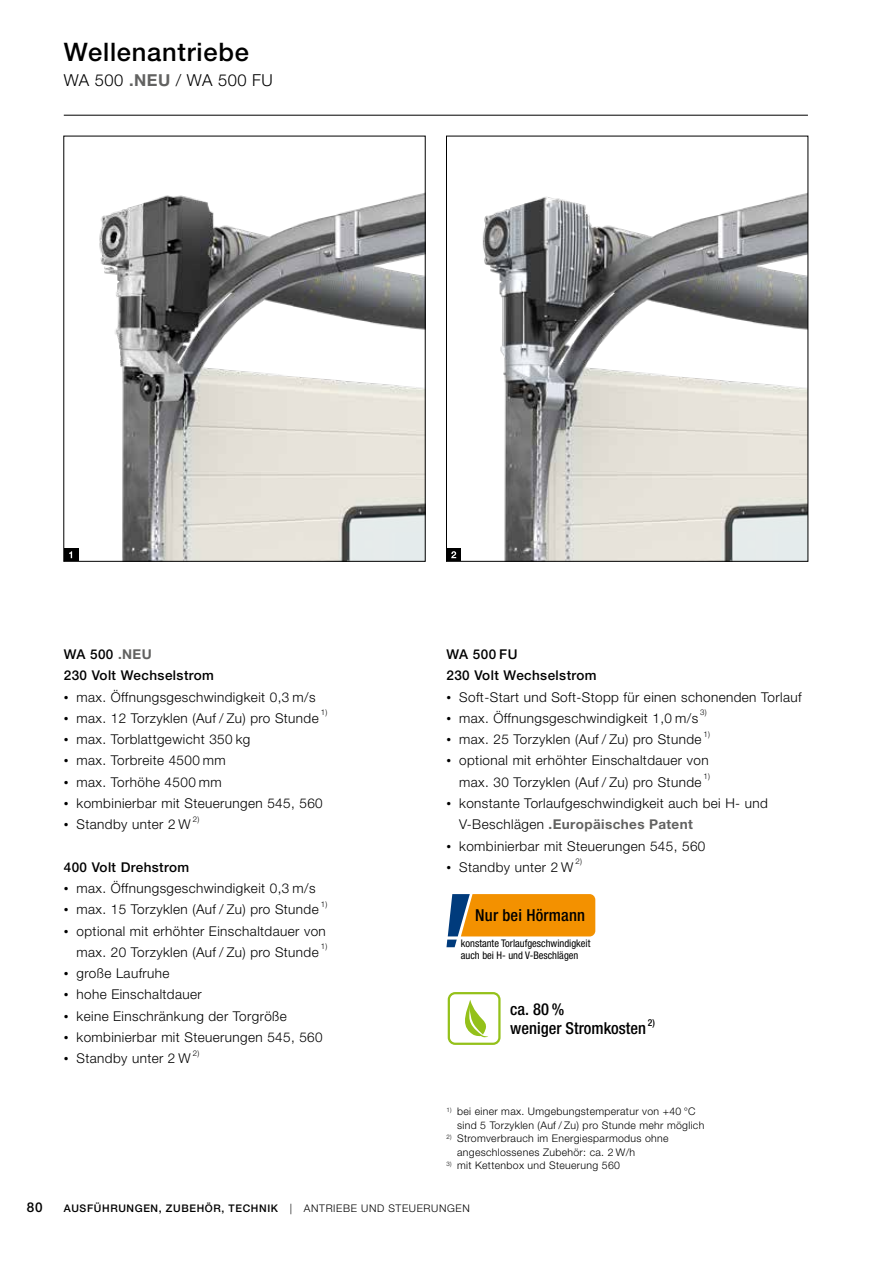
<style>
.page{position:relative;width:893px;height:1263px;background:#fff}
.page>*{position:absolute;margin:0;border:0;box-sizing:border-box;transform-origin:0 0}
.t1{font:500 25.5px "Hoermann Helvetica Neue";letter-spacing:.03em;color:#000}
.t2{font:500 condensed 16.5px/19.5px "Hoermann Helvetica Neue";color:#000}
.t3{font:300 16.5px "Hoermann Helvetica Neue";letter-spacing:.03em;color:#000}
.t4{font:300 13.5px/21.3px "Hoermann Helvetica Neue";letter-spacing:.03em;color:#000;text-align:center}
.t5{font:500 13.5px/21.3px "Hoermann Helvetica Neue";letter-spacing:.03em;color:#000}
.t6{font:300 10.5px/13.5px "Hoermann Helvetica Neue";letter-spacing:.03em;color:#000}
.t7{font:condensed 10.5px/12px "Hoermann Helvetica Neue";color:#000}
.t8{font:500 10.5px "Hoermann Helvetica Neue";letter-spacing:.06em;color:#000}
.t9{font:500 condensed 9.6px "Hoermann Helvetica Neue";color:#000}
.t10{font:300 7.8px "Hoermann Helvetica Neue";color:#000}
.s1{font-weight:700;color:#626261}
.s2{font-family:"Times New Roman";font-weight:400}
.s3{font-weight:300}
</style>
<div class="page">
<img style="left:448px;top:193px;width:358px;height:366px">
<div style="left:446px;top:136px;width:362px;height:425px;border:1px solid #000"></div>
<img style="left:66px;top:193px;width:357px;height:366px">
<div style="left:64px;top:549px;width:14px;height:12px;background:#000"></div>
<svg style="left:69px;top:551px;width:3px;height:7px"></svg>
<div style="left:446px;top:549px;width:15px;height:12px;background:#000"></div>
<svg style="left:451px;top:551px;width:5px;height:7px"></svg>
<div style="left:448px;top:992px;width:53px;height:53px;border:2px solid #94c11a;border-radius:6px"></div>
<svg style="left:465px;top:1000px;width:23px;height:37px"></svg>
<svg style="left:446px;top:894px;width:149px;height:53px"></svg>
<hr style="left:64px;top:115px;width:744px;height:1px;background:#000">
<h1 class="t1" style="left:64px;top:34px;width:187px">Wellenantriebe</h1>
<p class="t3" style="left:64px;top:69px;width:210px">WA 500 <span class="s1">.NEU</span> / WA 500 FU</p>
<p class="t5" style="left:64px;top:643px;width:152px">WA 500 <span class="s1">.NEU<br></span>230 Volt Wechselstrom</p>
<p class="t4" style="left:64px;top:685px;width:253px"><span class="s2">•</span> max. Öffnungsgeschwindigkeit 0,3 m/s</p>
<p class="t4" style="left:64px;top:706px;width:256px"><span class="s2">•</span> max. 12 Torzyklen (Auf / Zu) pro Stunde</p>
<p class="t10" style="left:321px;top:707px;width:8px">1)</p>
<p class="t4" style="left:64px;top:728px;width:188px"><span class="s2">•</span> max. Torblattgewicht 350 kg</p>
<p class="t4" style="left:64px;top:749px;width:164px"><span class="s2">•</span> max. Torbreite 4500 mm</p>
<p class="t4" style="left:64px;top:770px;width:160px"><span class="s2">•</span> max. Torhöhe 4500 mm</p>
<p class="t4" style="left:64px;top:792px;width:260px"><span class="s2">•</span> kombinierbar mit Steuerungen 545, 560</p>
<p class="t4" style="left:64px;top:813px;width:129px"><span class="s2">•</span> Standby unter 2 W</p>
<p class="t10" style="left:193px;top:813px;width:8px">2)</p>
<p class="t5" style="left:64px;top:855px;width:127px">400 Volt Drehstrom</p>
<p class="t4" style="left:64px;top:877px;width:253px"><span class="s2">•</span> max. Öffnungsgeschwindigkeit 0,3 m/s</p>
<p class="t4" style="left:64px;top:898px;width:256px"><span class="s2">•</span> max. 15 Torzyklen (Auf / Zu) pro Stunde</p>
<p class="t10" style="left:321px;top:898px;width:8px">1)</p>
<p class="t4" style="left:64px;top:919px;width:264px"><span class="s2">•</span> optional mit erhöhter Einschaltdauer von max. 20 Torzyklen (Auf / Zu) pro Stunde</p>
<p class="t10" style="left:321px;top:941px;width:8px">1)</p>
<p class="t4" style="left:64px;top:962px;width:107px"><span class="s2">•</span> große Laufruhe</p>
<p class="t4" style="left:64px;top:983px;width:140px"><span class="s2">•</span> hohe Einschaltdauer</p>
<p class="t4" style="left:64px;top:1004px;width:225px"><span class="s2">•</span> keine Einschränkung der Torgröße</p>
<p class="t4" style="left:64px;top:1025px;width:260px"><span class="s2">•</span> kombinierbar mit Steuerungen 545, 560</p>
<p class="t4" style="left:64px;top:1047px;width:129px"><span class="s2">•</span> Standby unter 2 W</p>
<p class="t10" style="left:193px;top:1047px;width:8px">2)</p>
<p class="t5" style="left:446px;top:643px;width:152px">WA 500 FU<br>230 Volt Wechselstrom</p>
<p class="t4" style="left:446px;top:685px;width:357px"><span class="s2">•</span> Soft-Start und Soft-Stopp für einen schonenden Torlauf</p>
<p class="t4" style="left:446px;top:706px;width:253px"><span class="s2">•</span> max. Öffnungsgeschwindigkeit 1,0 m/s</p>
<p class="t10" style="left:700px;top:707px;width:8px">3)</p>
<p class="t4" style="left:446px;top:728px;width:256px"><span class="s2">•</span> max. 25 Torzyklen (Auf / Zu) pro Stunde</p>
<p class="t10" style="left:703px;top:728px;width:8px">1)</p>
<p class="t4" style="left:446px;top:749px;width:264px"><span class="s2">•</span> optional mit erhöhter Einschaltdauer von max. 30 Torzyklen (Auf / Zu) pro Stunde</p>
<p class="t10" style="left:703px;top:771px;width:8px">1)</p>
<p class="t4" style="left:459px;top:792px;width:310px;text-align:left;text-indent:-13px"><span class="s2">•</span> konstante Torlaufgeschwindigkeit auch bei H- und<br>V-Beschlägen <span class="s1">.Europäisches Patent</span></p>
<p class="t4" style="left:446px;top:834px;width:260px"><span class="s2">•</span> kombinierbar mit Steuerungen 545, 560</p>
<p class="t4" style="left:446px;top:855px;width:129px"><span class="s2">•</span> Standby unter 2 W</p>
<p class="t10" style="left:575px;top:856px;width:8px">2)</p>
<p class="t2" style="left:475px;top:904px;width:111px">Nur bei Hörmann</p>
<p class="t7" style="left:461px;top:937px;width:131px">konstante Torlaufgeschwindigkeit auch bei H- und V-Beschlägen</p>
<p class="t2" style="left:510px;top:998px;width:137px">ca. 80 %<br>weniger Stromkosten</p>
<p class="t9" style="left:648px;top:1015px;width:9px">2)</p>
<p class="t6" style="left:457px;top:1104px;width:249px;text-indent:-11px"><sup>1)</sup> bei einer max. Umgebungstemperatur von +40 °C sind 5 Torzyklen (Auf / Zu) pro Stunde mehr möglich</p>
<p class="t6" style="left:457px;top:1131px;width:213px;text-indent:-11px"><sup>2)</sup> Stromverbrauch im Energiesparmodus ohne angeschlossenes Zubehör: ca. 2 W/h</p>
<p class="t6" style="left:446px;top:1158px;width:175px"><sup>3)</sup> mit Kettenbox und Steuerung 560</p>
<p class="t5" style="left:27px;top:1196px;width:17px">80</p>
<p class="t8" style="left:64px;top:1201px;width:407px">AUSFÜHRUNGEN, ZUBEHÖR, TECHNIK <span class="s3">| ANTRIEBE UND STEUERUNGEN</span></p>
</div>
